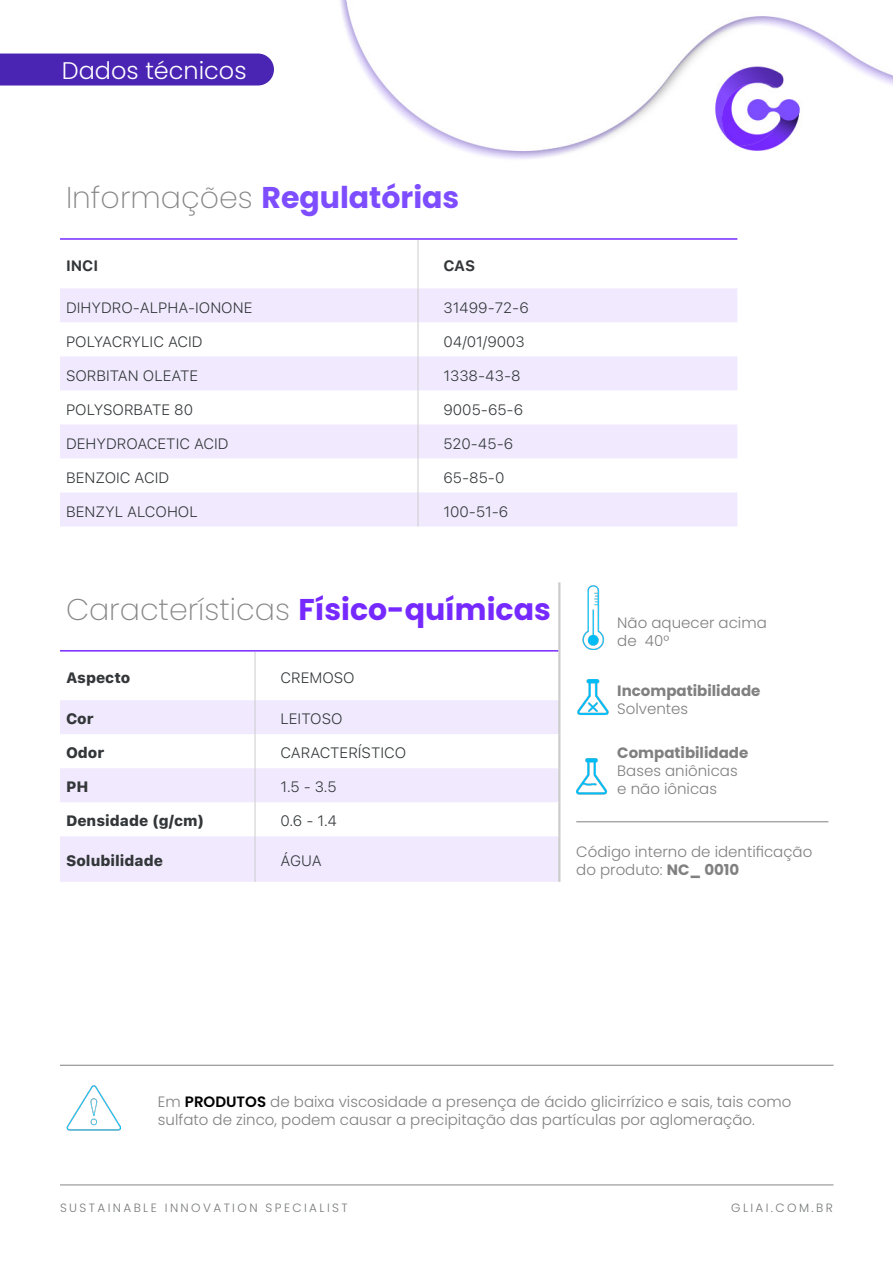
<style>
.page{position:relative;width:893px;height:1263px;background:#fff}
.page>*{position:absolute;margin:0;border:0;box-sizing:border-box;transform-origin:0 0}
.Texto_corrido{font:200 30px "Poppins";color:#878787}
.Texto_corrido-2{font:700 30px "Poppins";color:#7d4dff}
.t1{font:300 24px "Poppins";color:#fff}
.Citações_-_Referenci{font:300 15px/18px "Poppins";color:#808080}
.Texto_corrido-3{font:300 15px "SF Pro Text";color:#333739}
.Texto_corrido-4{font:800 15px "SF Pro Text";color:#333739}
.Citações_-_Referenci-2{font:700 15px "Poppins";color:#808080}
.Texto_corrido-5{font:700 15px "SF Pro Text";color:#333739}
.t2{font:300 12px "Poppins";letter-spacing:.2em;color:#76797b}
.s1{font-weight:200;color:#878787}
.s2{font-weight:700;color:#7629ff}
.s3{font-weight:700}
.s4{font-weight:600;color:#000}
</style>
<div class="page">
<img style="left:0;top:0;width:893px;height:1186px">
<hr style="left:60px;top:1185px;width:773px;height:1px;background:#878787">
<div style="left:0;top:54px;width:274px;height:32px;background:#4a24b3"></div>
<svg style="left:60px;top:288px;width:677px;height:238px;fill:#f1eaff"></svg>
<hr style="left:418px;top:240px;width:1px;height:48px;background:#ccc">
<hr style="left:418px;top:288px;width:1px;height:34px;background:#ccc">
<hr style="left:418px;top:322px;width:1px;height:34px;background:#ccc">
<hr style="left:418px;top:356px;width:1px;height:34px;background:#ccc">
<hr style="left:418px;top:390px;width:1px;height:34px;background:#ccc">
<hr style="left:418px;top:424px;width:1px;height:34px;background:#ccc">
<hr style="left:418px;top:458px;width:1px;height:34px;background:#ccc">
<hr style="left:418px;top:492px;width:1px;height:34px;background:#ccc">
<hr style="left:60px;top:238px;width:358px;height:2px;background:#7629ff">
<hr style="left:418px;top:238px;width:319px;height:2px;background:#7629ff">
<hr style="left:60px;top:1065px;width:773px;height:1px;background:#808080">
<img style="left:60px;top:1072px;width:61px;height:61px">
<svg style="left:60px;top:700px;width:498px;height:182px;fill:#f1eaff"></svg>
<hr style="left:255px;top:652px;width:1px;height:48px;background:#ccc">
<hr style="left:255px;top:700px;width:1px;height:34px;background:#ccc">
<hr style="left:255px;top:734px;width:1px;height:34px;background:#ccc">
<hr style="left:255px;top:768px;width:1px;height:34px;background:#ccc">
<hr style="left:255px;top:802px;width:1px;height:34px;background:#ccc">
<hr style="left:255px;top:836px;width:1px;height:46px;background:#ccc">
<hr style="left:558px;top:651px;width:2px;height:49px;background:#ccc">
<hr style="left:558px;top:700px;width:2px;height:34px;background:#ccc">
<hr style="left:558px;top:734px;width:2px;height:34px;background:#ccc">
<hr style="left:558px;top:768px;width:2px;height:34px;background:#ccc">
<hr style="left:558px;top:802px;width:2px;height:34px;background:#ccc">
<hr style="left:558px;top:836px;width:2px;height:46px;background:#ccc">
<hr style="left:558px;top:582px;width:2px;height:69px;background:#ccc">
<hr style="left:60px;top:650px;width:195px;height:2px;background:#7629ff">
<hr style="left:255px;top:650px;width:303px;height:2px;background:#7629ff">
<hr style="left:576px;top:821px;width:252px;height:1px;background:#808080">
<img style="left:576px;top:679px;width:33px;height:41px">
<img style="left:572px;top:582px;width:49px;height:68px">
<img style="left:576px;top:757px;width:33px;height:41px">
<p class="t1" style="left:62px;top:56px;width:186px">Dados técnicos</p>
<p class="Texto_corrido-2" style="left:66px;top:180px;width:395px"><span class="s1">Informações</span> Regulatórias</p>
<p class="Texto_corrido-5" style="left:66px;top:257px;width:34px">INCI</p>
<p class="Texto_corrido-5" style="left:443px;top:257px;width:33px">CAS</p>
<p class="Texto_corrido-3" style="left:66px;top:299px;width:188px">DIHYDRO-ALPHA-IONONE</p>
<p class="Texto_corrido-3" style="left:443px;top:299px;width:87px">31499-72-6</p>
<p class="Texto_corrido-3" style="left:66px;top:333px;width:138px">POLYACRYLIC ACID</p>
<p class="Texto_corrido-3" style="left:443px;top:333px;width:83px">04/01/9003</p>
<p class="Texto_corrido-3" style="left:66px;top:367px;width:134px">SORBITAN OLEATE</p>
<p class="Texto_corrido-3" style="left:443px;top:367px;width:79px">1338-43-8</p>
<p class="Texto_corrido-3" style="left:66px;top:401px;width:129px">POLYSORBATE 80</p>
<p class="Texto_corrido-3" style="left:443px;top:401px;width:81px">9005-65-6</p>
<p class="Texto_corrido-3" style="left:66px;top:435px;width:164px">DEHYDROACETIC ACID</p>
<p class="Texto_corrido-3" style="left:443px;top:435px;width:71px">520-45-6</p>
<p class="Texto_corrido-3" style="left:66px;top:469px;width:105px">BENZOIC ACID</p>
<p class="Texto_corrido-3" style="left:443px;top:469px;width:62px">65-85-0</p>
<p class="Texto_corrido-3" style="left:66px;top:503px;width:133px">BENZYL ALCOHOL</p>
<p class="Texto_corrido-3" style="left:443px;top:503px;width:66px">100-51-6</p>
<p class="Texto_corrido" style="left:66px;top:592px;width:486px">Características <span class="s2">Físico-químicas</span></p>
<p class="Texto_corrido-4" style="left:66px;top:669px;width:66px">Aspecto</p>
<p class="Texto_corrido-3" style="left:281px;top:669px;width:76px">CREMOSO</p>
<p class="Texto_corrido-4" style="left:66px;top:710px;width:29px">Cor</p>
<p class="Texto_corrido-3" style="left:281px;top:710px;width:63px">LEITOSO</p>
<p class="Texto_corrido-4" style="left:66px;top:744px;width:40px">Odor</p>
<p class="Texto_corrido-3" style="left:281px;top:744px;width:127px">CARACTERÍSTICO</p>
<p class="Texto_corrido-4" style="left:66px;top:778px;width:24px">PH</p>
<p class="Texto_corrido-3" style="left:281px;top:778px;width:58px">1.5 - 3.5</p>
<p class="Texto_corrido-4" style="left:66px;top:812px;width:140px">Densidade (g/cm)</p>
<p class="Texto_corrido-3" style="left:281px;top:812px;width:58px">0.6 - 1.4</p>
<p class="Texto_corrido-4" style="left:66px;top:852px;width:99px">Solubilidade</p>
<p class="Texto_corrido-3" style="left:281px;top:852px;width:43px">ÁGUA</p>
<p class="Citações_-_Referenci" style="left:617px;top:613px;width:151px">Não aquecer acima de 40°</p>
<p class="Citações_-_Referenci-2" style="left:617px;top:682px;width:145px">Incompatibilidade</p>
<p class="Citações_-_Referenci" style="left:617px;top:700px;width:72px">Solventes</p>
<p class="Citações_-_Referenci-2" style="left:617px;top:744px;width:133px">Compatibilidade</p>
<p class="Citações_-_Referenci" style="left:617px;top:762px;width:122px">Bases aniônicas</p>
<p class="Citações_-_Referenci" style="left:617px;top:780px;width:101px">e não iônicas</p>
<p class="Citações_-_Referenci" style="left:576px;top:842px;width:238px">Código interno de identificação do produto: <span class="s3">NC_ 0010</span></p>
<p class="Citações_-_Referenci" style="left:158px;top:1092px;width:635px">Em <span class="s4">PRODUTOS</span> de baixa viscosidade a presença de ácido glicirrízico e sais, tais como sulfato de zinco, podem causar a precipitação das partículas por aglomeração.</p>
<p class="t2" style="left:60px;top:1201px;width:289px">SUSTAINABLE INNOVATION SPECIALIST</p>
<p class="t2" style="left:731px;top:1201px;width:103px">GLIAI.COM.BR</p>
</div>
